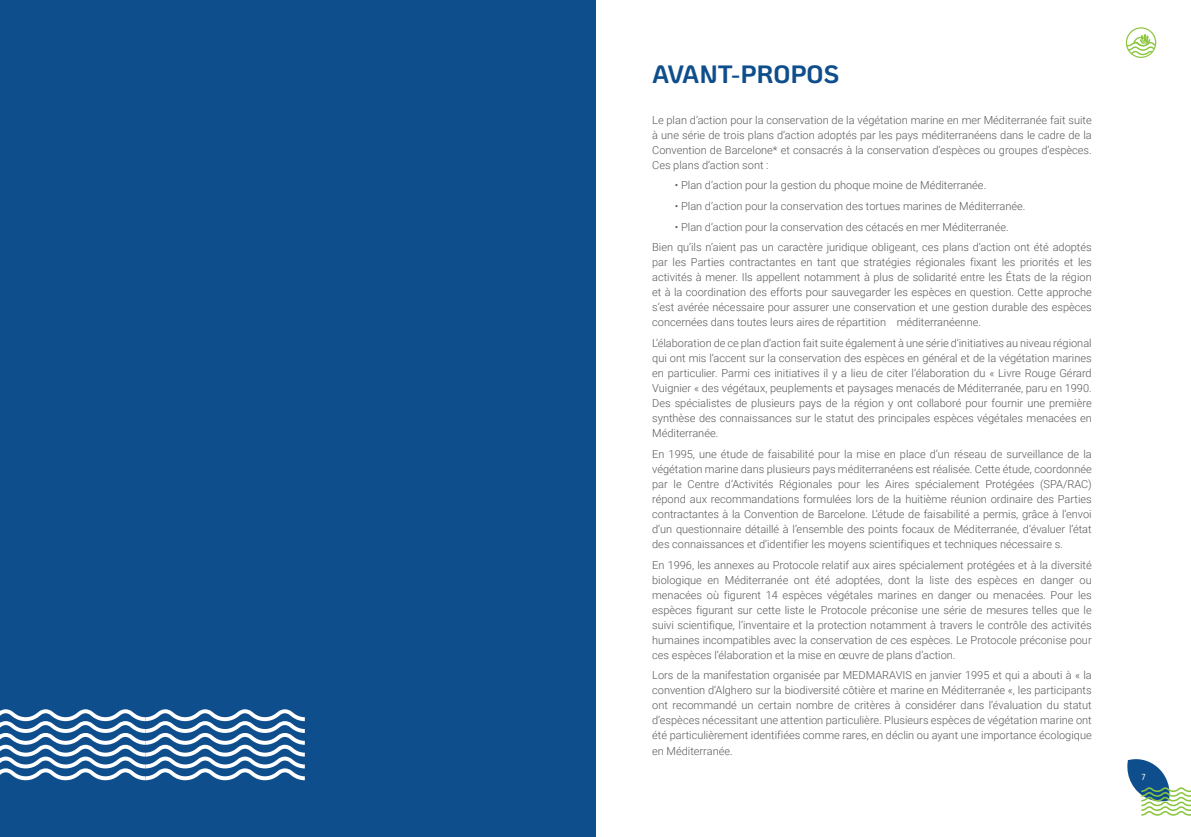
<style>
.page{position:relative;width:1191px;height:837px;background:#fff}
.page>*{position:absolute;margin:0;border:0;box-sizing:border-box;transform-origin:0 0}
.t1{font:700 25px "Ko Ho";color:#0f4e8c}
.TXT_STD{font:300 11px/15px "Roboto";color:#57585a;text-align:justify}
.t2{font:8.5px "Roboto Condensed";color:#fff}
</style>
<div class="page">
<svg style="left:1127px;top:759px;width:64px;height:56px"></svg>
<div style="left:1125px;top:27px;width:31px;height:31px;border:1px solid #8dc63f;border-radius:50%"></div>
<svg style="left:1126px;top:33px;width:29px;height:22px"></svg>
<div style="left:0;top:0;width:595px;height:836px;background:#0f4e8c"></div>
<svg style="left:0;top:709px;width:305px;height:72px"></svg>
<p class="t1" style="left:652px;top:53px;width:189px">AVANT-PROPOS</p>
<p class="TXT_STD" style="left:652px;top:112px;width:441px">Le plan d’action pour la conservation de la végétation marine en mer Méditerranée fait suite à une série de trois plans d’action adoptés par les pays méditerranéens dans le cadre de la Convention de Barcelone* et consacrés à la conservation d’espèces ou groupes d’espèces.<br>Ces plans d’action sont :</p>
<p class="TXT_STD" style="left:675px;top:177px;width:313px">• Plan d’action pour la gestion du phoque moine de Méditerranée.</p>
<p class="TXT_STD" style="left:675px;top:198px;width:352px">• Plan d’action pour la conservation des tortues marines de Méditerranée.</p>
<p class="TXT_STD" style="left:675px;top:219px;width:335px">• Plan d’action pour la conservation des cétacés en mer Méditerranée.</p>
<p class="TXT_STD" style="left:652px;top:239px;width:441px">Bien qu’ils n’aient pas un caractère juridique obligeant, ces plans d’action ont été adoptés par les Parties contractantes en tant que stratégies régionales fixant les priorités et les activités à mener. Ils appellent notamment à plus de solidarité entre les États de la région et à la coordination des efforts pour sauvegarder les espèces en question. Cette approche s’est avérée nécessaire pour assurer une conservation et une gestion durable des espèces concernées dans toutes leurs aires de répartition méditerranéenne.</p>
<p class="TXT_STD" style="left:652px;top:335px;width:441px">L’élaboration de ce plan d’action fait suite également à une série d’initiatives au niveau régional qui ont mis l’accent sur la conservation des espèces en général et de la végétation marines en particulier. Parmi ces initiatives il y a lieu de citer l’élaboration du « Livre Rouge Gérard Vuignier « des végétaux, peuplements et paysages menacés de Méditerranée, paru en 1990.<br>Des spécialistes de plusieurs pays de la région y ont collaboré pour fournir une première synthèse des connaissances sur le statut des principales espèces végétales menacées en Méditerranée.</p>
<p class="TXT_STD" style="left:652px;top:446px;width:441px">En 1995, une étude de faisabilité pour la mise en place d’un réseau de surveillance de la végétation marine dans plusieurs pays méditerranéens est réalisée. Cette étude, coordonnée par le Centre d’Activités Régionales pour les Aires spécialement Protégées (SPA/RAC) répond aux recommandations formulées lors de la huitième réunion ordinaire des Parties contractantes à la Convention de Barcelone. L’étude de faisabilité a permis, grâce à l’envoi d’un questionnaire détaillé à l’ensemble des points focaux de Méditerranée, d’évaluer l’état des connaissances et d’identifier les moyens scientifiques et techniques nécessaire s.</p>
<p class="TXT_STD" style="left:652px;top:556px;width:441px">En 1996, les annexes au Protocole relatif aux aires spécialement protégées et à la diversité biologique en Méditerranée ont été adoptées, dont la liste des espèces en danger ou menacées où figurent 14 espèces végétales marines en danger ou menacées. Pour les espèces figurant sur cette liste le Protocole préconise une série de mesures telles que le suivi scientifique, l’inventaire et la protection notamment à travers le contrôle des activités humaines incompatibles avec la conservation de ces espèces. Le Protocole préconise pour ces espèces l’élaboration et la mise en œuvre de plans d’action.</p>
<p class="TXT_STD" style="left:652px;top:667px;width:441px">Lors de la manifestation organisée par MEDMARAVIS en janvier 1995 et qui a abouti à « la convention d’Alghero sur la biodiversité côtière et marine en Méditerranée «, les participants ont recommandé un certain nombre de critères à considérer dans l’évaluation du statut d’espèces nécessitant une attention particulière. Plusieurs espèces de végétation marine ont été particulièrement identifiées comme rares, en déclin ou ayant une importance écologique en Méditerranée.</p>
<p class="t2" style="left:1141px;top:771px;width:6px">7</p>
</div>
